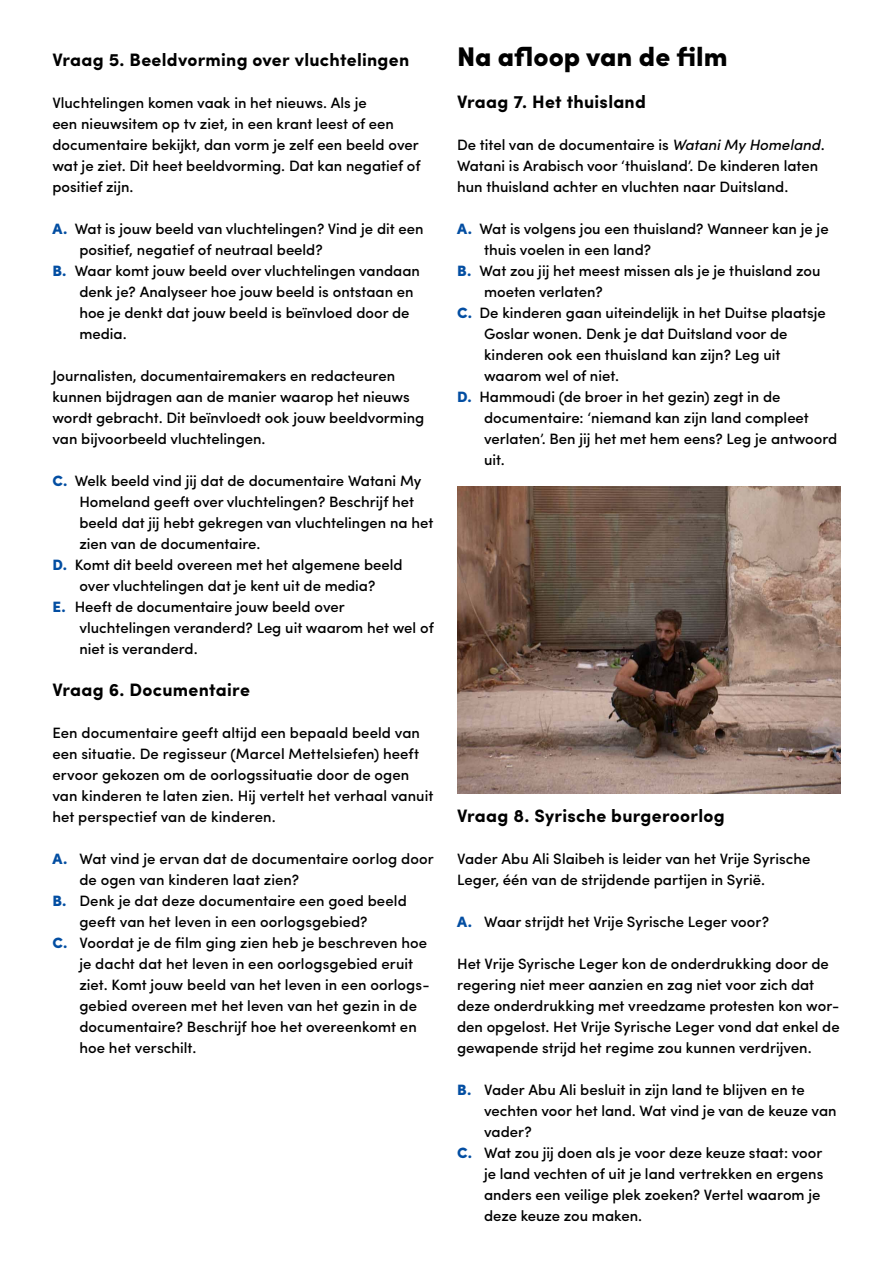
<style>
.page{position:relative;width:893px;height:1263px;background:#fff}
.page>*{position:absolute;margin:0;border:0;box-sizing:border-box;transform-origin:0 0}
.t1{font:900 27px "Sofia Pro";color:#000}
.t2{font:700 18px "Sofia Pro";letter-spacing:.015em;color:#000}
.t3{font:500 15px/21px "Sofia Pro";color:#000}
.s1{font-weight:900;color:#034ea2}
.s2{font-style:italic}
</style>
<div class="page">
<img style="left:457px;top:487px;width:383px;height:307px">
<p class="t2" style="left:52px;top:46px;width:358px">Vraag 5. Beeldvorming over vluchtelingen</p>
<p class="t3" style="left:52px;top:91px;width:370px">Vluchtelingen komen vaak in het nieuws. Als je<br>een nieuwsitem op tv ziet, in een krant leest of een documentaire bekijkt, dan vorm je zelf een beeld over wat je ziet. Dit heet beeldvorming. Dat kan negatief of positief zijn.</p>
<p class="t3" style="left:52px;top:217px;width:373px"><span class="s1">A.</span> Wat is jouw beeld van vluchtelingen? Vind je dit een</p>
<p class="t3" style="left:79px;top:238px;width:245px">positief, negatief of neutraal beeld?</p>
<p class="t3" style="left:52px;top:259px;width:369px"><span class="s1">B.</span> Waar komt jouw beeld over vluchtelingen vandaan</p>
<p class="t3" style="left:79px;top:280px;width:336px">denk je? Analyseer hoe jouw beeld is ontstaan en</p>
<p class="t3" style="left:79px;top:301px;width:332px">hoe je denkt dat jouw beeld is beïnvloed door de</p>
<p class="t3" style="left:79px;top:322px;width:49px">media.</p>
<p class="t3" style="left:52px;top:364px;width:373px">Journalisten, documentairemakers en redacteuren kunnen bijdragen aan de manier waarop het nieuws wordt gebracht. Dit beïnvloedt ook jouw beeldvorming van bijvoorbeeld vluchtelingen.</p>
<p class="t3" style="left:52px;top:469px;width:370px"><span class="s1">C.</span> Welk beeld vind jij dat de documentaire Watani My</p>
<p class="t3" style="left:79px;top:490px;width:336px">Homeland geeft over vluchtelingen? Beschrijf het</p>
<p class="t3" style="left:79px;top:511px;width:356px">beeld dat jij hebt gekregen van vluchtelingen na het</p>
<p class="t3" style="left:79px;top:532px;width:183px">zien van de documentaire.</p>
<p class="t3" style="left:52px;top:553px;width:352px"><span class="s1">D.</span> Komt dit beeld overeen met het algemene beeld</p>
<p class="t3" style="left:79px;top:574px;width:298px">over vluchtelingen dat je kent uit de media?</p>
<p class="t3" style="left:52px;top:595px;width:294px"><span class="s1">E.</span> Heeft de documentaire jouw beeld over</p>
<p class="t3" style="left:79px;top:616px;width:356px">vluchtelingen veranderd? Leg uit waarom het wel of</p>
<p class="t3" style="left:79px;top:637px;width:120px">niet is veranderd.</p>
<p class="t2" style="left:52px;top:676px;width:199px">Vraag 6. Documentaire</p>
<p class="t3" style="left:52px;top:721px;width:383px">Een documentaire geeft altijd een bepaald beeld van een situatie. De regisseur (Marcel Mettelsiefen) heeft ervoor gekozen om de oorlogssituatie door de ogen van kinderen te laten zien. Hij vertelt het verhaal vanuit het perspectief van de kinderen.</p>
<p class="t3" style="left:52px;top:847px;width:383px"><span class="s1">A.</span> Wat vind je ervan dat de documentaire oorlog door</p>
<p class="t3" style="left:79px;top:868px;width:221px">de ogen van kinderen laat zien?</p>
<p class="t3" style="left:52px;top:889px;width:356px"><span class="s1">B.</span> Denk je dat deze documentaire een goed beeld</p>
<p class="t3" style="left:79px;top:910px;width:290px">geeft van het leven in een oorlogsgebied?</p>
<p class="t3" style="left:52px;top:931px;width:376px"><span class="s1">C.</span> Voordat je de film ging zien heb je beschreven hoe</p>
<p class="t3" style="left:79px;top:952px;width:335px">je dacht dat het leven in een oorlogsgebied eruit</p>
<p class="t3" style="left:79px;top:973px;width:352px">ziet. Komt jouw beeld van het leven in een oorlogs-</p>
<p class="t3" style="left:79px;top:994px;width:339px">gebied overeen met het leven van het gezin in de</p>
<p class="t3" style="left:79px;top:1015px;width:339px">documentaire? Beschrijf hoe het overeenkomt en</p>
<p class="t3" style="left:79px;top:1036px;width:118px">hoe het verschilt.</p>
<h1 class="t1" style="left:457px;top:35px;width:272px">Na afloop van de film</h1>
<p class="t2" style="left:457px;top:88px;width:190px">Vraag 7. Het thuisland</p>
<p class="t3" style="left:457px;top:133px;width:369px">De titel van de documentaire is <span class="s2">Watani My Homeland</span>.<br>Watani is Arabisch voor ‘thuisland’. De kinderen laten hun thuisland achter en vluchten naar Duitsland.</p>
<p class="t3" style="left:457px;top:217px;width:373px"><span class="s1">A.</span> Wat is volgens jou een thuisland? Wanneer kan je je</p>
<p class="t3" style="left:484px;top:238px;width:169px">thuis voelen in een land?</p>
<p class="t3" style="left:457px;top:259px;width:365px"><span class="s1">B.</span> Wat zou jij het meest missen als je je thuisland zou</p>
<p class="t3" style="left:484px;top:280px;width:120px">moeten verlaten?</p>
<p class="t3" style="left:457px;top:301px;width:370px"><span class="s1">C.</span> De kinderen gaan uiteindelijk in het Duitse plaatsje</p>
<p class="t3" style="left:484px;top:322px;width:305px">Goslar wonen. Denk je dat Duitsland voor de</p>
<p class="t3" style="left:484px;top:343px;width:298px">kinderen ook een thuisland kan zijn? Leg uit</p>
<p class="t3" style="left:484px;top:364px;width:137px">waarom wel of niet.</p>
<p class="t3" style="left:457px;top:385px;width:325px"><span class="s1">D.</span> Hammoudi (de broer in het gezin) zegt in de</p>
<p class="t3" style="left:484px;top:406px;width:326px">documentaire: ‘niemand kan zijn land compleet</p>
<p class="t3" style="left:484px;top:427px;width:355px">verlaten’. Ben jij het met hem eens? Leg je antwoord</p>
<p class="t3" style="left:484px;top:448px;width:22px">uit.</p>
<p class="t2" style="left:457px;top:802px;width:269px">Vraag 8. Syrische burgeroorlog</p>
<p class="t3" style="left:457px;top:847px;width:355px">Vader Abu Ali Slaibeh is leider van het Vrije Syrische<br>Leger, één van de strijdende partijen in Syrië.</p>
<p class="t3" style="left:457px;top:910px;width:313px"><span class="s1">A.</span> Waar strijdt het Vrije Syrische Leger voor?</p>
<p class="t3" style="left:457px;top:952px;width:384px">Het Vrije Syrische Leger kon de onderdrukking door de regering niet meer aanzien en zag niet voor zich dat deze onderdrukking met vreedzame protesten kon wor&shy;den opgelost. Het Vrije Syrische Leger vond dat enkel de gewapende strijd het regime zou kunnen verdrijven.</p>
<p class="t3" style="left:457px;top:1078px;width:349px"><span class="s1">B.</span> Vader Abu Ali besluit in zijn land te blijven en te</p>
<p class="t3" style="left:484px;top:1099px;width:354px">vechten voor het land. Wat vind je van de keuze van</p>
<p class="t3" style="left:484px;top:1120px;width:49px">vader?</p>
<p class="t3" style="left:457px;top:1141px;width:367px"><span class="s1">C.</span> Wat zou jij doen als je voor deze keuze staat: voor</p>
<p class="t3" style="left:484px;top:1162px;width:341px">je land vechten of uit je land vertrekken en ergens</p>
<p class="t3" style="left:484px;top:1183px;width:338px">anders een veilige plek zoeken? Vertel waarom je</p>
<p class="t3" style="left:484px;top:1204px;width:160px">deze keuze zou maken.</p>
</div>
